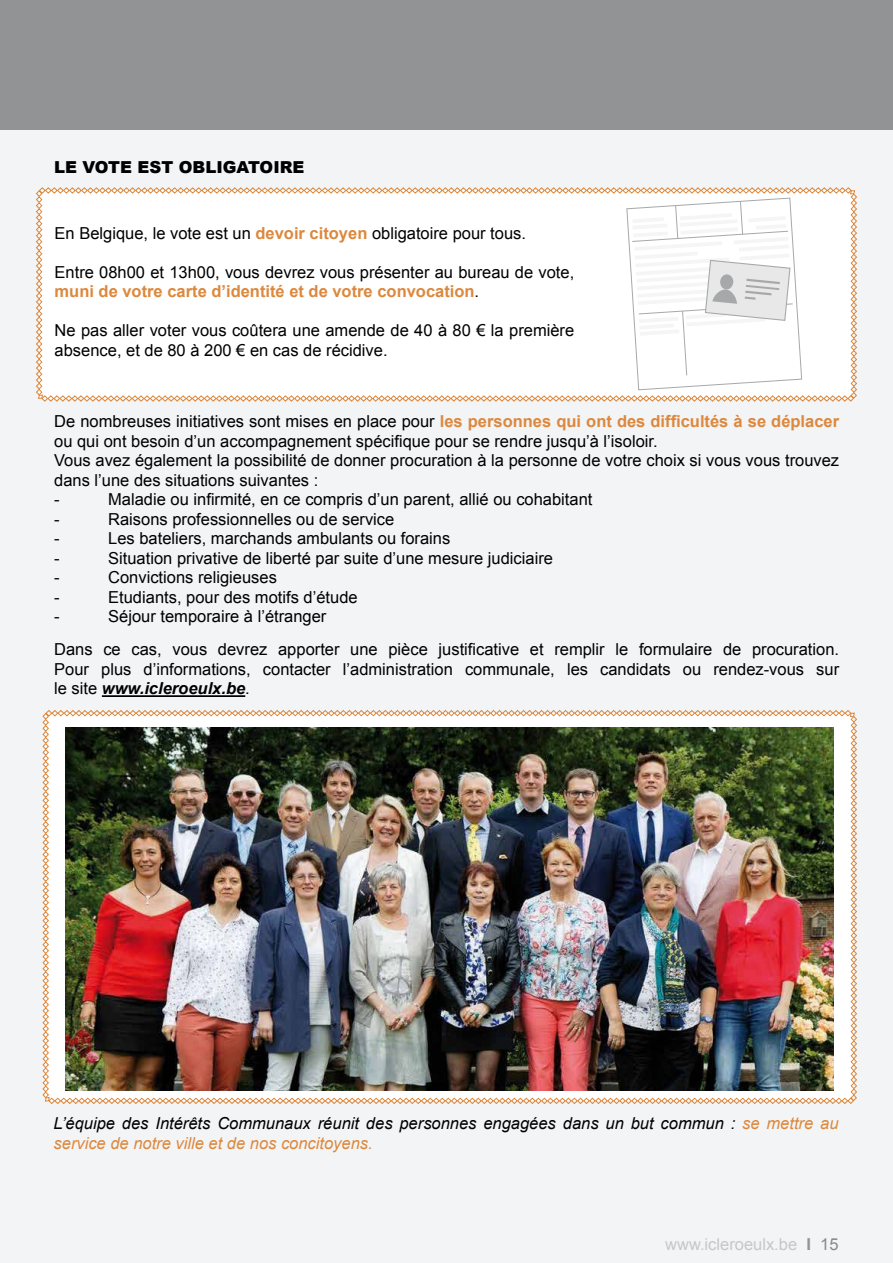
<style>
.page{position:relative;width:893px;height:1263px;background:#f3f4f5}
.page>*{position:absolute;margin:0;border:0;box-sizing:border-box;transform-origin:0 0}
.t1{font:16.5px/19.5px "Arial";color:#000}
.t2{font:italic 16.5px/19.5px "Arial";color:#000}
.t3{font:900 16.5px "Arial";color:#000}
.t4{font:16.5px "Arial";color:#c6c7c8}
.s1{font-weight:700;color:#dc883d}
.s2{font-weight:700;font-style:italic}
.s3{color:#dc883d}
.s4{font-weight:700;color:#929395}
.s5{color:#87888a}
</style>
<div class="page">
<div style="left:0;top:0;width:893px;height:130px;background:#929395"></div>
<hr style="left:102px;top:695px;width:143px;height:2px;background:#000">
<svg style="left:42px;top:710px;width:815px;height:394px"></svg>
<svg style="left:36px;top:187px;width:821px;height:215px"></svg>
<img style="left:65px;top:727px;width:768px;height:364px">
<p class="t3" style="left:54px;top:155px;width:205px">LE VOTE EST OBLI GATOI</p>
<p class="t3" style="left:280px;top:155px;width:26px">RE</p>
<p class="t1" style="left:55px;top:223px;width:473px">En Belgique, le vote est un <span class="s1">devoir citoyen</span> obligatoire pour tous.</p>
<p class="t1" style="left:55px;top:262px;width:521px">Entre 08h00 et 13h00, vous devrez vous présenter au bureau de vote, <span class="s1">muni de votre carte d’identité et de votre convocation</span>.</p>
<p class="t1" style="left:55px;top:321px;width:521px">Ne pas aller voter vous coûtera une amende de 40 à 80 € la première absence, et de 80 à 200 € en cas de récidive.</p>
<p class="t1" style="left:54px;top:412px;width:786px">De nombreuses initiatives sont mises en place pour <span class="s1">les personnes qui ont des difficultés à se déplacer </span>ou qui ont besoin d’un accompagnement spécifique pour se rendre jusqu’à l’isoloir.<br>Vous avez également la possibilité de donner procuration à la personne de votre choix si vous vous trouvez dans l’une des situations suivantes :<br>-</p>
<p class="t1" style="left:108px;top:490px;width:486px">Maladie ou infirmité, en ce compris d’un parent, allié ou cohabitant</p>
<p class="t1" style="left:54px;top:509px;width:7px">-</p>
<p class="t1" style="left:108px;top:509px;width:288px">Raisons professionnelles ou de service</p>
<p class="t1" style="left:54px;top:529px;width:7px">-</p>
<p class="t1" style="left:108px;top:529px;width:344px">Les bateliers, marchands ambulants ou forains</p>
<p class="t1" style="left:54px;top:548px;width:7px">-</p>
<p class="t1" style="left:108px;top:548px;width:446px">Situation privative de liberté par suite d’une mesure judiciaire</p>
<p class="t1" style="left:54px;top:568px;width:7px">-</p>
<p class="t1" style="left:108px;top:568px;width:170px">Convictions religieuses</p>
<p class="t1" style="left:54px;top:587px;width:7px">-</p>
<p class="t1" style="left:108px;top:587px;width:251px">Etudiants, pour des motifs d’étude</p>
<p class="t1" style="left:54px;top:607px;width:7px">-</p>
<p class="t1" style="left:54px;top:600px;width:786px;line-height:33px;text-indent:54px">Séjour temporaire à l’étranger<br>Dans ce cas, vous devrez apporter une pièce justificative et remplir le formulaire de procuration.</p>
<p class="t1" style="left:54px;top:659px;width:786px">Pour plus d’informations, contacter l’administration communale, les candidats ou rendez-vous sur le site <span class="s2">www.icleroeulx.be</span>.</p>
<p class="t2" style="left:54px;top:1114px;width:786px">L’équipe des Intérêts Communaux réunit des personnes engagées dans un but commun : <span class="s3">se mettre au service de notre ville et de nos concitoyens.</span></p>
<p class="t4" style="left:665px;top:1233px;width:175px">www.icleroeulx.be <span class="s4">I</span> <span class="s5">15</span></p>
</div>
